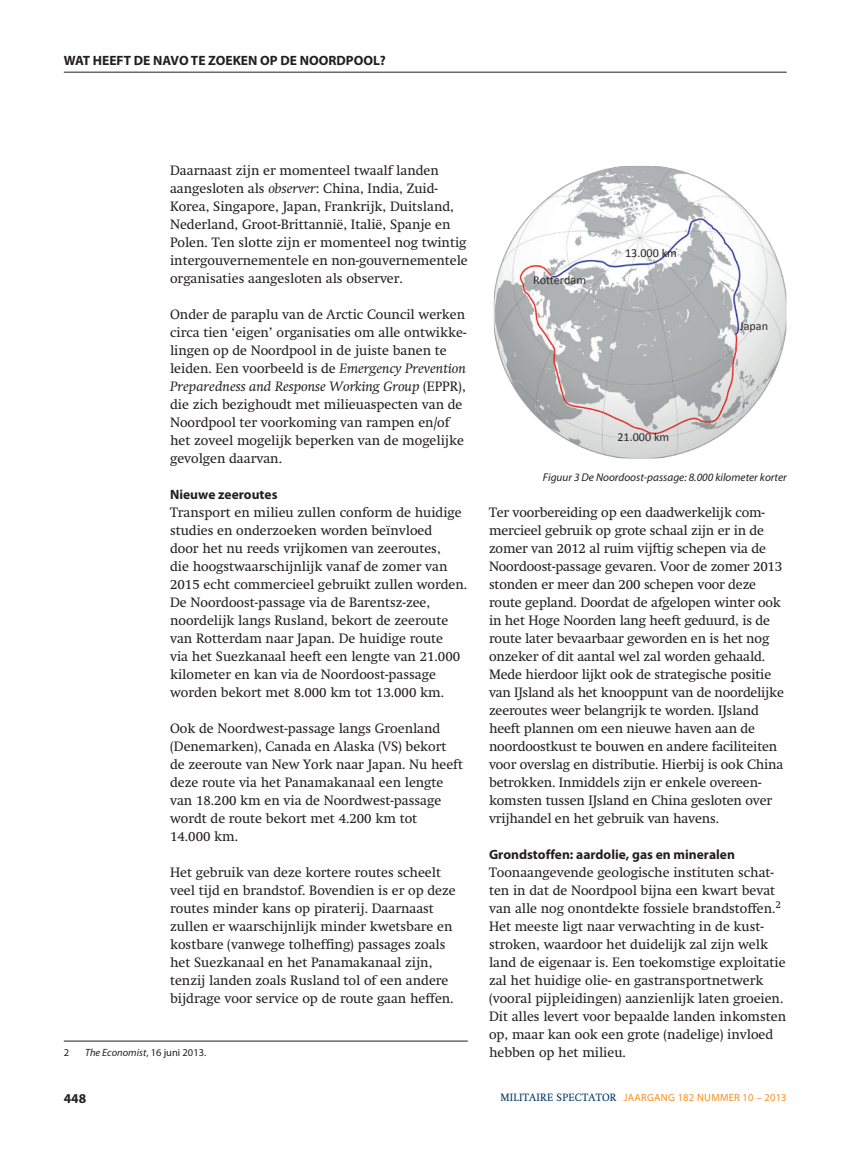
<style>
.page{position:relative;width:842px;height:1161px;background:#fff}
.page>*{position:absolute;margin:0;border:0;box-sizing:border-box;transform-origin:0 0}
.t1{font:13.5px/18px "Swift";color:#231f20}
.t2{font:700 13.5px "Myriad Pro";color:#231f20}
.t3{font:12.15px "Calibri";color:#231f20}
.t4{font:italic 11.25px "Myriad Pro";color:#231f20}
.t5{font:10.5px "Myriad Pro";letter-spacing:.025em;color:#f68f1e}
.t6{font:italic 10.5px "Myriad Pro";color:#231f20}
.t7{font:10.5px "Myriad Pro";color:#231f20}
.s1{font-style:italic}
.s2{font-style:normal}
.s3{font-family:"Swift";color:#003562}
</style>
<div class="page">
<hr style="left:64px;top:72px;width:723px;height:1px;background:#231f20">
<hr style="left:64px;top:1041px;width:404px;height:1px;background:#231f20">
<img style="left:494px;top:166px;width:292px;height:292px">
<img style="left:534px;top:276px;width:36px;height:8px">
<img style="left:740px;top:322px;width:27px;height:8px">
<img style="left:645px;top:432px;width:14px;height:9px">
<p class="t2" style="left:64px;top:53px;width:324px">WAT HEEFT DE NAVO TE ZOEKEN OP DE NOORDPOOL?</p>
<p class="t1" style="left:170px;top:161px;width:299px">Daarnaast zijn er momenteel twaalf landen aangesloten als <span class="s1">observer</span>: China, India, Zuid-Korea, Singapore, Japan, Frankrijk, Duitsland, Nederland, Groot-Brittannië, Italië, Spanje en Polen. Ten slotte zijn er momenteel nog twintig intergouvernementele en non-gouvernementele organisaties aangesloten als observer.</p>
<p class="t1" style="left:170px;top:305px;width:298px">Onder de paraplu van de Arctic Council werken circa tien ‘eigen’ organisaties om alle ontwikke&shy;lingen op de Noordpool in de juiste banen te leiden. Een voorbeeld is de <span class="s1">Emergency Prevention Preparedness and Response Working Group</span> (EPPR), die zich bezighoudt met milieuaspecten van de Noordpool ter voorkoming van rampen en/of het zoveel mogelijk beperken van de mogelijke gevolgen daarvan.</p>
<p class="t2" style="left:170px;top:487px;width:109px">Nieuwe zeeroutes</p>
<p class="t1" style="left:170px;top:503px;width:299px">Transport en milieu zullen conform de huidige studies en onderzoeken worden beïnvloed<br>door het nu reeds vrijkomen van zeeroutes,<br>die hoogstwaarschijnlijk vanaf de zomer van 2015 echt commercieel gebruikt zullen worden.<br>De Noordoost-passage via de Barentsz-zee, noordelijk langs Rusland, bekort de zeeroute van Rotterdam naar Japan. De huidige route<br>via het Suezkanaal heeft een lengte van 21.000 kilometer en kan via de Noordoost-passage worden bekort met 8.000 km tot 13.000 km.</p>
<p class="t1" style="left:170px;top:719px;width:294px">Ook de Noordwest-passage langs Groenland (Denemarken), Canada en Alaska (VS) bekort de zeeroute van New York naar Japan. Nu heeft deze route via het Panamakanaal een lengte van 18.200 km en via de Noordwest-passage wordt de route bekort met 4.200 km tot<br>14.000 km.</p>
<p class="t1" style="left:170px;top:863px;width:287px">Het gebruik van deze kortere routes scheelt veel tijd en brandstof. Bovendien is er op deze routes minder kans op piraterij. Daarnaast zullen er waarschijnlijk minder kwetsbare en kostbare (vanwege tolheffing) passages zoals het Suezkanaal en het Panamakanaal zijn, tenzij landen zoals Rusland tol of een andere bijdrage voor service op de route gaan heffen.</p>
<p class="t3" style="left:533px;top:272px;width:54px">Ro#erdam</p>
<p class="t3" style="left:625px;top:245px;width:53px">13.000 km</p>
<p class="t3" style="left:740px;top:318px;width:30px">Japan</p>
<p class="t3" style="left:617px;top:429px;width:53px">21.000 km</p>
<p class="t4" style="left:543px;top:471px;width:245px">Figuur 3 De Noordoost-passage: 8.000 kilometer korter</p>
<p class="t1" style="left:489px;top:503px;width:296px">Ter voorbereiding op een daadwerkelijk com&shy;mercieel gebruik op grote schaal zijn er in de zomer van 2012 al ruim vijftig schepen via de Noordoost-passage gevaren. Voor de zomer 2013 stonden er meer dan 200 schepen voor deze route gepland. Doordat de afgelopen winter ook in het Hoge Noorden lang heeft geduurd, is de route later bevaarbaar geworden en is het nog onzeker of dit aantal wel zal worden gehaald.<br>Mede hierdoor lijkt ook de strategische positie van IJsland als het knooppunt van de noordelijke zeeroutes weer belangrijk te worden. IJsland heeft plannen om een nieuwe haven aan de noordoostkust te bouwen en andere faciliteiten voor overslag en distributie. Hierbij is ook China betrokken. Inmiddels zijn er enkele overeen&shy;komsten tussen IJsland en China gesloten over vrijhandel en het gebruik van havens.</p>
<p class="t2" style="left:489px;top:846px;width:247px">Grondstoffen: aardolie, gas en mineralen</p>
<p class="t1" style="left:489px;top:863px;width:299px">Toonaangevende geologische instituten schat&shy;ten in dat de Noordpool bijna een kwart bevat van alle nog onontdekte fossiele brandstoffen.<sup>2<br></sup>Het meeste ligt naar verwachting in de kust&shy;stroken, waardoor het duidelijk zal zijn welk land de eigenaar is. Een toekomstige exploitatie zal het huidige olie- en gastransportnetwerk (vooral pijpleidingen) aanzienlijk laten groeien.<br>Dit alles levert voor bepaalde landen inkomsten op, maar kan ook een grote (nadelige) invloed</p>
<p class="t7" style="left:64px;top:1046px;width:7px">2</p>
<p class="t6" style="left:85px;top:1046px;width:123px">The Economist<span class="s2">, 16 juni 2013.</span></p>
<p class="t1" style="left:489px;top:1043px;width:138px">hebben op het milieu.</p>
<p class="t2" style="left:64px;top:1091px;width:24px">448</p>
<p class="t5" style="left:500px;top:1091px;width:288px"><span class="s3">MILITAIRE SPECTATOR</span> JAARGANG 182 NUMMER 10 – 2013</p>
</div>
